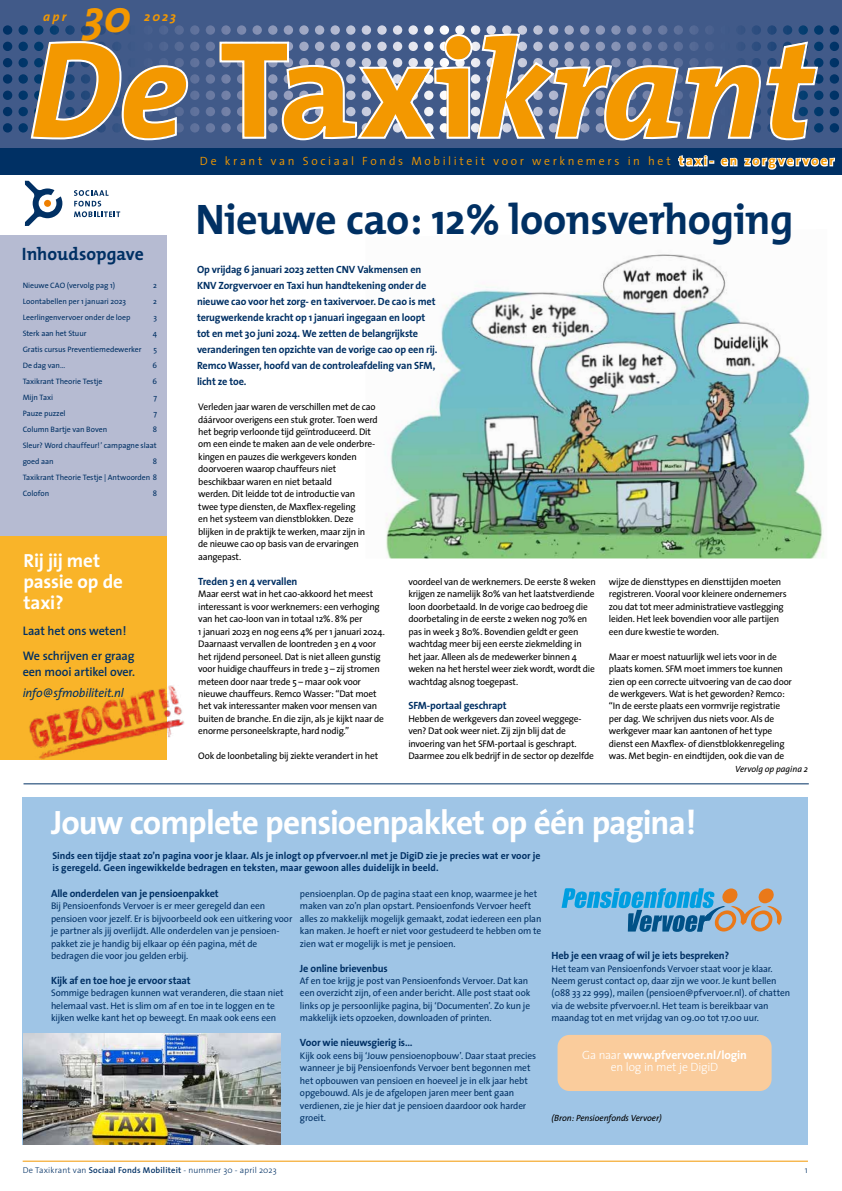
<style>
.page{position:relative;width:842px;height:1191px;background:#fff}
.page>*{position:absolute;margin:0;border:0;box-sizing:border-box;transform-origin:0 0}
.t1{font:italic 700 46px "The Serif";color:#f39800}
.t2{font:700 43px "The Mix";letter-spacing:-.015em;color:#003063}
.t3{font:700 34px "The Sans";letter-spacing:-.03em;color:#fff}
.t4{font:700 19px/21px "The Sans";letter-spacing:-.01em;color:#fff}
.t5{font:700 18px "The Mix";color:#003064}
.t6{font:italic 700 13px "The Sans";letter-spacing:.165em;color:#f39800}
.t7{font:600 12.4px/24.9px "The Sans";letter-spacing:-.01em;color:#003064}
.t8{font:italic 12.4px "The Sans";letter-spacing:-.015em;color:#003064}
.t9{font:300 12px "The Sans";letter-spacing:.225em;color:#f39800}
.t10{font:300 12px/12.5px "The Sans";letter-spacing:-.02em;color:#fff;text-align:center}
.t11{font:700 10.5px/16px "The Sans";letter-spacing:-.015em;color:#003064}
.t12{font:700 10px/12px "The Sans";color:#003064}
.t13{font:9.6px/12.5px "The Sans";letter-spacing:-.025em;color:#000}
.t14{font:9.6px/12.5px "The Sans";letter-spacing:-.015em;color:#003064}
.t15{font:italic 9px "The Sans";letter-spacing:-.01em;color:#000}
.t16{font:300 9px "The Sans";color:#003064}
.t17{font:300 8.5px "The Sans";letter-spacing:.01em;color:#003064}
.t18{font:7.8px/16px "The Sans";letter-spacing:-.005em;color:#003064;text-align:justify}
.s1{font-weight:700;font-size:13px;color:#fff}
.s2{font-weight:700}
.s3{font-weight:600}
</style>
<div class="page">
<img style="left:385px;top:254px;width:438px;height:304px">
<div style="left:0;top:235px;width:167px;height:302px;background:#b6bbd2"></div>
<svg style="left:25px;top:181px;width:37px;height:45px"></svg>
<svg style="left:74px;top:190px;width:46px;height:27px"></svg>
<hr style="left:23px;top:1160px;width:785px;height:1px;background:#f39800">
<div style="left:0;top:0;width:842px;height:171px;background:#415a89"></div>
<svg style="left:455px;top:25px;width:384px;height:10px"></svg>
<svg style="left:30px;top:33px;width:789px;height:108px"></svg>
<div style="left:0;top:148px;width:842px;height:27px;background:#003064"></div>
<div style="left:23px;top:797px;width:785px;height:347px;background:#9fc5e6"></div>
<hr style="left:24px;top:783px;width:785px;height:1px;background:#003064">
<svg style="left:561px;top:888px;width:221px;height:44px"></svg>
<img style="left:24px;top:1034px;width:257px;height:110px">
<div style="left:557px;top:1035px;width:214px;height:56px;background:#facc9c;border-radius:12px"></div>
<div style="left:0;top:536px;width:167px;height:223px;background:#f9b429"></div>
<img style="left:18px;top:685px;width:167px;height:75px">
<h1 class="t1" style="left:84px;top:-23px;width:49px">30</h1>
<h3 class="t6" style="left:43px;top:5px;width:24px">apr</h3>
<h3 class="t6" style="left:144px;top:5px;width:34px">2023</h3>
<h3 class="t5" style="left:22px;top:239px;width:123px">Inhoudsopgave</h3>
<p class="t18" style="left:23px;top:277px;width:94px">Nieuwe CAO (vervolg pag 1)</p>
<p class="t18" style="left:153px;top:277px;width:5px">2</p>
<p class="t18" style="left:23px;top:293px;width:105px">Loontabellen per 1 januari 2023</p>
<p class="t18" style="left:153px;top:293px;width:5px">2</p>
<p class="t18" style="left:23px;top:309px;width:109px">Leerlingenvervoer onder de loep</p>
<p class="t18" style="left:153px;top:309px;width:5px">3</p>
<p class="t18" style="left:23px;top:325px;width:65px">Sterk aan het Stuur</p>
<p class="t18" style="left:153px;top:325px;width:6px">4</p>
<p class="t18" style="left:23px;top:341px;width:120px">Gratis cursus Preventiemedewerker</p>
<p class="t18" style="left:153px;top:341px;width:5px">5</p>
<p class="t18" style="left:23px;top:357px;width:44px">De dag van…</p>
<p class="t18" style="left:152px;top:357px;width:6px">6</p>
<p class="t18" style="left:23px;top:373px;width:81px">Taxikrant Theorie Testje</p>
<p class="t18" style="left:152px;top:373px;width:6px">6</p>
<p class="t18" style="left:23px;top:389px;width:32px">Mijn Taxi</p>
<p class="t18" style="left:153px;top:389px;width:5px">7</p>
<p class="t18" style="left:23px;top:405px;width:44px">Pauze puzzel</p>
<p class="t18" style="left:153px;top:405px;width:5px">7</p>
<p class="t18" style="left:23px;top:421px;width:86px">Column Bartje van Boven</p>
<p class="t18" style="left:23px;top:421px;width:136px;text-indent:130px">8<br>Sleur? Word chauffeur!’ campagne slaat goed aan</p>
<p class="t18" style="left:23px;top:453px;width:136px;text-indent:130px">8<br>Taxikrant Theorie Testje | Antwoorden 8<br>Colofon</p>
<p class="t18" style="left:153px;top:485px;width:6px">8</p>
<h3 class="t4" style="left:24px;top:550px;width:101px">Rij jij met passie op de taxi?</h3>
<p class="t7" style="left:23px;top:617px;width:113px">Laat het ons weten!<br>We schrijven er graag</p>
<p class="t7" style="left:23px;top:659px;width:114px">een mooi artikel over.</p>
<p class="t8" style="left:23px;top:682px;width:103px">info@sfmobiliteit.nl</p>
<p class="t9" style="left:200px;top:151px;width:636px">De krant van Sociaal Fonds Mobiliteit voor werknemers in het <span class="s1">taxi- en zorgvervoer</span></p>
<h2 class="t2" style="left:196px;top:183px;width:599px">Nieuwe cao: 12% loonsverhoging</h2>
<p class="t11" style="left:197px;top:261px;width:242px">Op vrijdag 6 januari 2023 zetten CNV Vakmensen en KNV Zorgvervoer en Taxi hun handtekening onder de nieuwe cao voor het zorg- en taxivervoer. De cao is met terugwerkende kracht op 1 januari ingegaan en loopt tot en met 30 juni 2024. We zetten de belangrijkste veranderingen ten opzichte van de vorige cao op een rij.<br>Remco Wasser, hoofd van de controleafdeling van SFM, licht ze toe.</p>
<p class="t13" style="left:198px;top:400px;width:181px">Verleden jaar waren de verschillen met de cao dáárvoor overigens een stuk groter. Toen werd het begrip verloonde tijd geïntroduceerd. Dit om een einde te maken aan de vele onderbre&shy;kingen en pauzes die werkgevers konden doorvoeren waarop chauffeurs niet beschikbaar waren en niet betaald<br>werden. Dit leidde tot de introductie van twee type diensten, de Maxflex-regeling<br>en het systeem van dienstblokken. Deze blijken in de praktijk te werken, maar zijn in<br>de nieuwe cao op basis van de ervaringen aangepast.</p>
<p class="t11" style="left:198px;top:573px;width:101px">Treden 3 en 4 vervallen</p>
<p class="t13" style="left:198px;top:587px;width:188px">Maar eerst wat in het cao-akkoord het meest interessant is voor werknemers: een verhoging van het cao-loon van in totaal 12%. 8% per<br>1 januari 2023 en nog eens 4% per 1 januari 2024.<br>Daarnaast vervallen de loontreden 3 en 4 voor het rijdend personeel. Dat is niet alleen gunstig voor huidige chauffeurs in trede 3 – zij stromen meteen door naar trede 5 – maar ook voor nieuwe chauffeurs. Remco Wasser: “Dat moet het vak interessanter maken voor mensen van buiten de branche. En die zijn, als je kijkt naar de enorme personeelskrapte, hard nodig.”</p>
<p class="t13" style="left:198px;top:749px;width:181px">Ook de loonbetaling bij ziekte verandert in het</p>
<p class="t13" style="left:408px;top:575px;width:189px">voordeel van de werknemers. De eerste 8 weken krijgen ze namelijk 80% van het laatstverdiende loon doorbetaald. In de vorige cao bedroeg die doorbetaling in de eerste 2 weken nog 70% en pas in week 3 80%. Bovendien geldt er geen wachtdag meer bij een eerste ziekmelding in het jaar. Alleen als de medewerker binnen 4 weken na het herstel weer ziek wordt, wordt die wachtdag alsnog toegepast.</p>
<p class="t11" style="left:408px;top:697px;width:100px">SFM-portaal geschrapt</p>
<p class="t13" style="left:408px;top:712px;width:187px">Hebben de werkgevers dan zoveel weggege&shy;ven? Dat ook weer niet. Zij zijn blij dat de invoering van het SFM-portaal is geschrapt.<br>Daarmee zou elk bedrijf in de sector op dezelfde</p>
<p class="t13" style="left:609px;top:575px;width:179px">wijze de diensttypes en diensttijden moeten registreren. Vooral voor kleinere ondernemers zou dat tot meer administratieve vastlegging leiden. Het leek bovendien voor alle partijen een dure kwestie te worden.</p>
<p class="t13" style="left:609px;top:650px;width:185px">Maar er moest natuurlijk wel iets voor in de plaats komen. SFM moet immers toe kunnen zien op een correcte uitvoering van de cao door de werkgevers. Wat is het geworden? Remco: “In de eerste plaats een vormvrije registratie per dag. We schrijven dus niets voor. Als de werkgever maar kan aantonen of het type dienst een Maxflex- of dienstblokkenregeling was. Met begin- en eindtijden, ook die van de</p>
<p class="t15" style="left:735px;top:761px;width:74px">Vervolg op pagina 2</p>
<h3 class="t3" style="left:51px;top:794px;width:647px">Jouw complete pensioenpakket op één pagina!</h3>
<p class="t12" style="left:52px;top:849px;width:490px">Sinds een tijdje staat zo’n pagina voor je klaar. Als je inlogt op pfvervoer.nl met je DigiD zie je precies wat er voor je is geregeld. Geen ingewikkelde bedragen en teksten, maar gewoon alles duidelijk in beeld.</p>
<p class="t11" style="left:51px;top:885px;width:169px">Alle onderdelen van je pensioenpakket</p>
<p class="t14" style="left:51px;top:899px;width:243px">Bij Pensioenfonds Vervoer is er meer geregeld dan een pensioen voor jezelf. Er is bijvoorbeeld ook een uitkering voor je partner als jij overlijdt. Alle onderdelen van je pensioen&shy;pakket zie je handig bij elkaar op één pagina, mét de bedragen die voor jou gelden erbij.</p>
<p class="t11" style="left:51px;top:972px;width:141px">Kijk af en toe hoe je ervoor staat</p>
<p class="t14" style="left:51px;top:986px;width:234px">Sommige bedragen kunnen wat veranderen, die staan niet helemaal vast. Het is slim om af en toe in te loggen en te kijken welke kant het op beweegt. En maak ook eens een</p>
<p class="t14" style="left:300px;top:887px;width:243px">pensioenplan. Op de pagina staat een knop, waarmee je het maken van zo’n plan opstart. Pensioenfonds Vervoer heeft alles zo makkelijk mogelijk gemaakt, zodat iedereen een plan kan maken. Je hoeft er niet voor gestudeerd te hebben om te zien wat er mogelijk is met je pensioen.</p>
<p class="t11" style="left:300px;top:959px;width:89px">Je online brievenbus</p>
<p class="t14" style="left:300px;top:974px;width:232px">Af en toe krijg je post van Pensioenfonds Vervoer. Dat kan een overzicht zijn, of een ander bericht. Alle post staat ook links op je persoonlijke pagina, bij ‘Documenten’. Zo kun je makkelijk iets opzoeken, downloaden of printen.</p>
<p class="t11" style="left:300px;top:1034px;width:114px">Voor wie nieuwsgierig is…</p>
<p class="t14" style="left:300px;top:1049px;width:238px">Kijk ook eens bij ‘Jouw pensioenopbouw’. Daar staat precies wanneer je bij Pensioenfonds Vervoer bent begonnen met het opbouwen van pensioen en hoeveel je in elk jaar hebt opgebouwd. Als je de afgelopen jaren meer bent gaan verdienen, zie je hier dat je pensioen daardoor ook harder groeit.</p>
<p class="t11" style="left:551px;top:947px;width:179px">Heb je een vraag of wil je iets bespreken?</p>
<p class="t14" style="left:551px;top:961px;width:240px">Het team van Pensioenfonds Vervoer staat voor je klaar.<br>Neem gerust contact op, daar zijn we voor. Je kunt bellen (088 33 22 999), mailen (pensioen@pfvervoer.nl). of chatten via de website pfvervoer.nl. Het team is bereikbaar van maandag tot en met vrijdag van 09.00 tot 17.00 uur.</p>
<p class="t10" style="left:582px;top:1048px;width:166px">Ga naar <span class="s2">www.pfvervoer.nl/login </span>en log in met je DigiD</p>
<p class="t15" style="left:551px;top:1110px;width:112px">(Bron: Pensioenfonds Vervoer)</p>
<p class="t17" style="left:23px;top:1163px;width:255px">De Taxikrant van <span class="s3">Sociaal Fonds Mobiliteit</span> - nummer 30 - april 2023</p>
<p class="t16" style="left:805px;top:1162px;width:5px">1</p>
</div>
